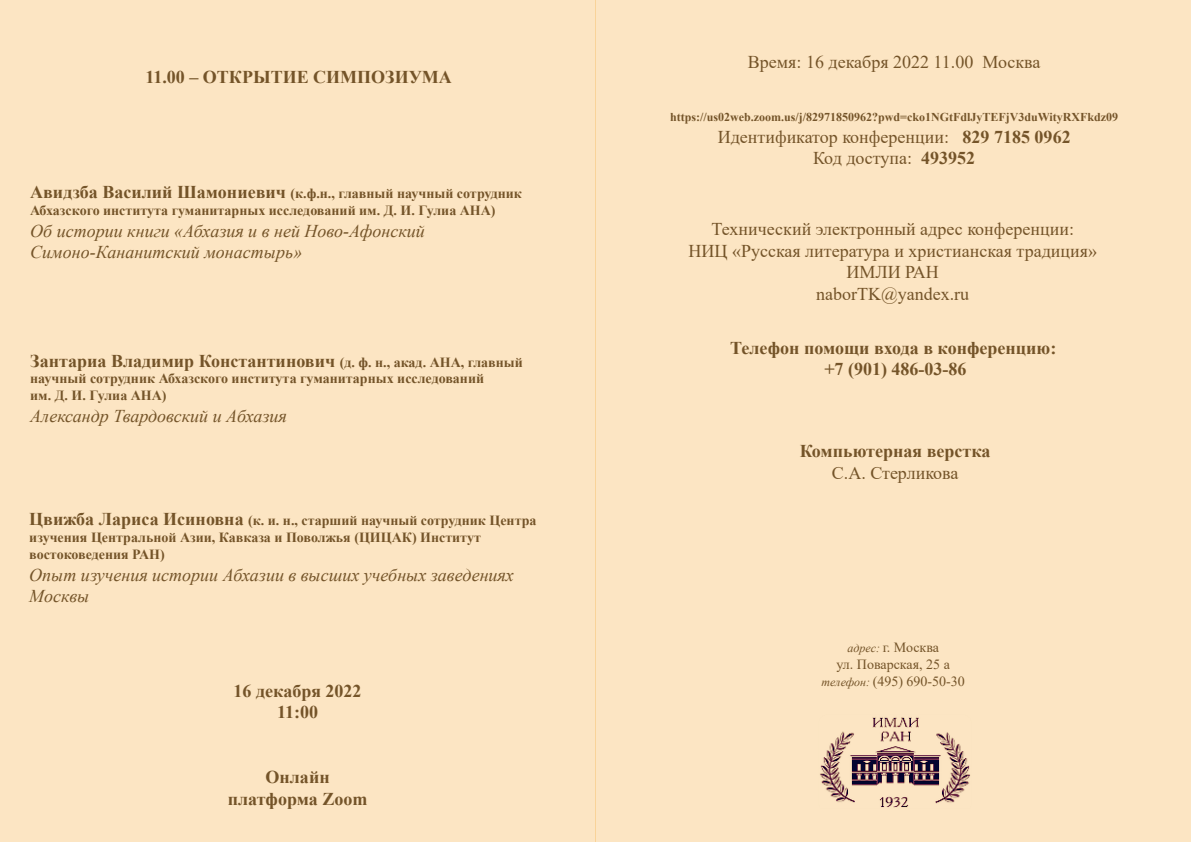
<style>
.page{position:relative;width:1191px;height:842px;background:#fff}
.page>*{position:absolute;margin:0;border:0;box-sizing:border-box;transform-origin:0 0}
.t1{font:18px/21.6px "Times New Roman";color:#745429;text-align:center}
.t2{font:700 18px/21.6px "Times New Roman";color:#745429;text-align:center}
.t3{font:italic 18px/21.6px "Times New Roman";color:#745429}
.t4{font:700 14px/16.8px "Times New Roman";color:#745429}
.t5{font:14px/16.8px "Times New Roman";color:#745429;text-align:center}
.t6{font:700 12px "Times New Roman";color:#745429}
.s1{font-size:18px}
.s2{font-size:14px}
.s3{font-weight:700}
.s4{font-style:italic;font-size:12px}
</style>
<div class="page">
<div style="left:0;top:0;width:595px;height:842px;background:#fce5c3"></div>
<div style="left:595px;top:0;width:596px;height:842px;background:#fce5c3"></div>
<img style="left:820px;top:717px;width:150px;height:91px">
<p class="t2" style="left:145px;top:66px;width:308px">11.00 – ОТКРЫТИЕ СИМПОЗИУМА</p>
<p class="t4" style="left:30px;top:185px;width:493px"><span class="s1">Авидзба Василий Шамониевич</span> (к.ф.н., главный научный сотрудник<br>Абхазского института гуманитарных исследований им. Д. И. Гулиа АНА)</p>
<p class="t3" style="left:30px;top:219px;width:396px">Об истории книги «Абхазия и в ней Ново-Афонский<br>Симоно-Кананитский монастырь»</p>
<p class="t2" style="left:30px;top:349px;width:494px">Зантариа Владимир Константинович <span class="s2">(д. ф. н., акад. АНА, главный</span></p>
<p class="t4" style="left:30px;top:370px;width:455px">научный сотрудник Абхазского института гуманитарных исследований им. Д. И. Гулиа АНА)</p>
<p class="t3" style="left:30px;top:404px;width:258px">Александр Твардовский и Абхазия</p>
<p class="t4" style="left:29px;top:512px;width:509px"><span class="s1">Цвижба Лариса Исиновна</span> (к. и. н., старший научный сотрудник Центра изучения Центральной Азии, Кавказа и Поволжья (ЦИЦАК) Институт востоковедения РАН)</p>
<p class="t3" style="left:29px;top:563px;width:486px">Опыт изучения истории Абхазии в высших учебных заведениях<br>Москвы</p>
<p class="t2" style="left:234px;top:679px;width:129px">16 декабря 2022<br>11:00</p>
<p class="t2" style="left:228px;top:766px;width:141px">Онлайн платформа Zoom</p>
<p class="t1" style="left:748px;top:51px;width:294px">Время: 16 декабря 2022 11.00 Москва</p>
<p class="t6" style="left:670px;top:108px;width:449px">https://us02web.zoom.us/j/82971850962?pwd=cko1NGtFdlJyTEFjV3duWityRXFkdz09</p>
<p class="t1" style="left:717px;top:125px;width:354px">Идентификатор конференции: <span class="s3">829 7185 0962<br></span>Код доступа: <span class="s3">493952</span></p>
<p class="t1" style="left:688px;top:218px;width:410px">Технический электронный адрес конференции:<br>НИЦ «Русская литература и христианская традиция»<br>ИМЛИ РАН<br>naborTK@yandex.ru</p>
<p class="t2" style="left:730px;top:336px;width:328px">Телефон помощи входа в конференцию: +7 (901) 486-03-86</p>
<p class="t2" style="left:800px;top:439px;width:192px">Компьютерная верстка</p>
<p class="t1" style="left:832px;top:461px;width:128px">С.А. Стерликова</p>
<p class="t5" style="left:821px;top:638px;width:145px"><span class="s4">адрес:</span> г. Москва<br>ул. Поварская, 25 а <span class="s4">телефон:</span> (495) 690-50-30</p>
</div>
